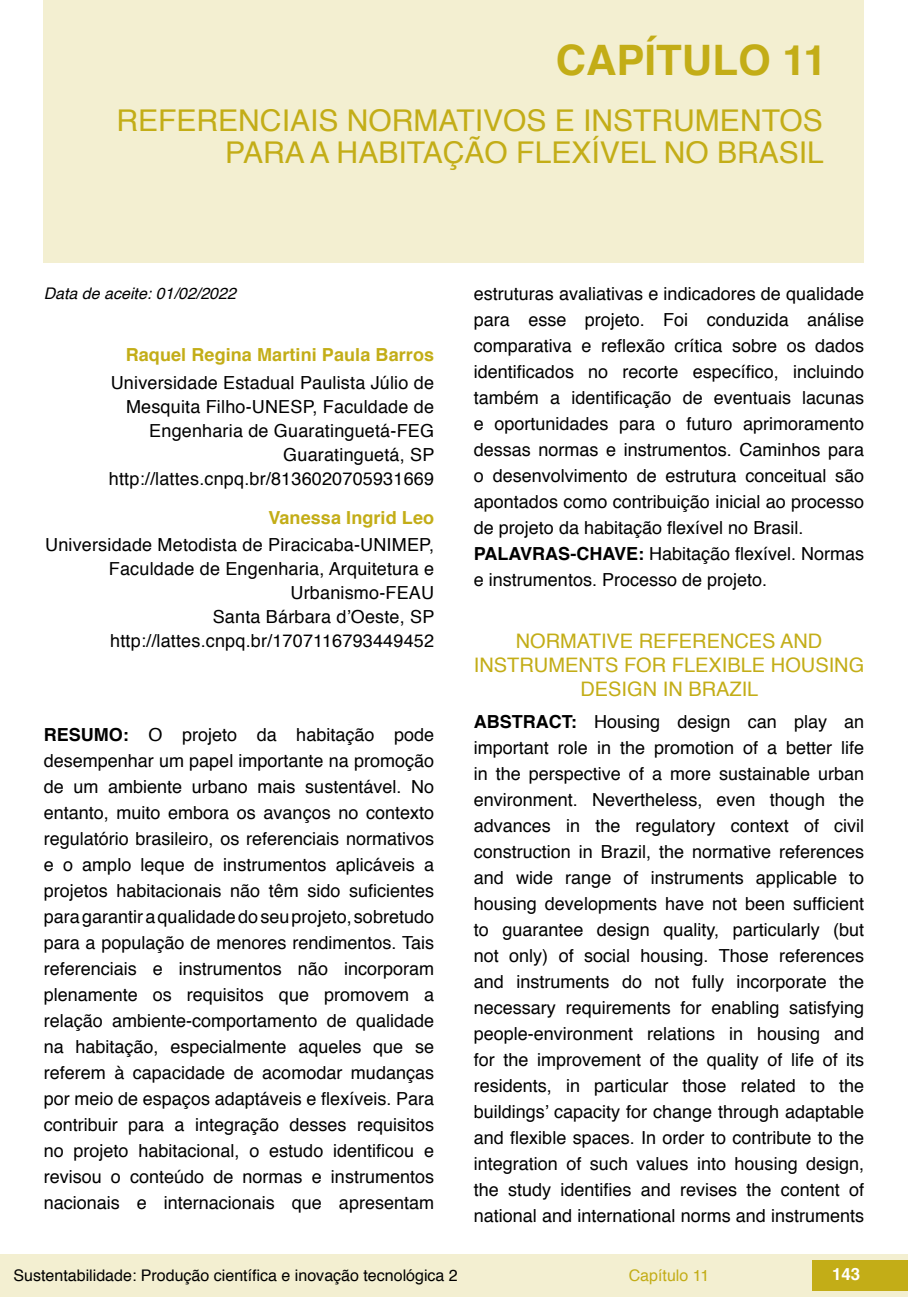
<style>
.page{position:relative;width:908px;height:1304px;background:#fff}
.page>*{position:absolute;margin:0;border:0;box-sizing:border-box;transform-origin:0 0}
.capítulos{font:700 42px "Helvetica";color:#c3ad17}
.nome_artigos{font:30px/32px "Helvetica";color:#c3ad17;text-align:right}
.título_Inglês{font:20px/24px "Helvetica";color:#c3ad17;text-align:center}
.Resumos_e_PC_TXT{font:18px/26px "Helvetica";color:#000;text-align:justify}
.info_autores{font:18px/24px "Helvetica";letter-spacing:.01em;color:#000;text-align:right}
.nome_autores{font:700 18px "Helvetica";letter-spacing:.005em;color:#c3ad17}
.t1{font:700 16.8px "Helvetica";color:#fff}
.t2{font:16px "Helvetica";color:#000}
.t3{font:italic 16px "Helvetica";color:#000}
.t4{font:16px "Helvetica";color:#c3ad17}
.s1{font-weight:700}
</style>
<div class="page">
<div style="left:0;top:1254px;width:906px;height:43px;background:#f3efd1"></div>
<div style="left:812px;top:1261px;width:95px;height:30px;background:#c3ad17"></div>
<div style="left:44px;top:0;width:819px;height:263px;background:#f3efd1"></div>
<p class="capítulos" style="left:555px;top:26px;width:272px">CAPÍTULO 11</p>
<p class="nome_artigos" style="left:116px;top:105px;width:708px">REFERENCIAIS NORMATIVOS E INSTRUMENTOS<br>PARA A HABITAÇÃO FLEXÍVEL NO BRASIL</p>
<p class="t3" style="left:44px;top:280px;width:194px">Data de aceite: 01/02/2022</p>
<p class="nome_autores" style="left:126px;top:341px;width:310px">Raquel Regina Martini Paula Barros</p>
<p class="info_autores" style="left:111px;top:371px;width:324px">Universidade Estadual Paulista Júlio de<br>Mesquita Filho-UNESP, Faculdade de<br>Engenharia de Guaratinguetá-FEG</p>
<p class="info_autores" style="left:283px;top:443px;width:152px">Guaratinguetá, SP</p>
<p class="info_autores" style="left:109px;top:467px;width:326px">http://lattes.cnpq.br/8136020705931669</p>
<p class="nome_autores" style="left:268px;top:503px;width:167px">Vanessa Ingrid Leo</p>
<p class="info_autores" style="left:45px;top:534px;width:390px">Universidade Metodista de Piracicaba-UNIMEP,<br>Faculdade de Engenharia, Arquitetura e<br>Urbanismo-FEAU</p>
<p class="info_autores" style="left:213px;top:606px;width:223px">Santa Bárbara d’Oeste, SP</p>
<p class="info_autores" style="left:110px;top:630px;width:325px">http://lattes.cnpq.br/1707116793449452</p>
<p class="Resumos_e_PC_TXT" style="left:44px;top:723px;width:392px"><span class="s1">RESUMO:</span> O projeto da habitação pode desempenhar um papel importante na promoção de um ambiente urbano mais sustentável. No entanto, muito embora os avanços no contexto regulatório brasileiro, os referenciais normativos e o amplo leque de instrumentos aplicáveis a projetos habitacionais não têm sido suficientes para garantir a qualidade do seu projeto, sobretudo para a população de menores rendimentos. Tais referenciais e instrumentos não incorporam plenamente os requisitos que promovem a relação ambiente-comportamento de qualidade na habitação, especialmente aqueles que se referem à capacidade de acomodar mudanças por meio de espaços adaptáveis e flexíveis. Para contribuir para a integração desses requisitos no projeto habitacional, o estudo identificou e revisou o conteúdo de normas e instrumentos nacionais e internacionais que apresentam</p>
<p class="Resumos_e_PC_TXT" style="left:473px;top:281px;width:392px">estruturas avaliativas e indicadores de qualidade para esse projeto. Foi conduzida análise comparativa e reflexão crítica sobre os dados identificados no recorte específico, incluindo também a identificação de eventuais lacunas e oportunidades para o futuro aprimoramento dessas normas e instrumentos. Caminhos para o desenvolvimento de estrutura conceitual são apontados como contribuição inicial ao processo de projeto da habitação flexível no Brasil.</p>
<p class="Resumos_e_PC_TXT" style="left:473px;top:541px;width:392px"><span class="s1">PALAVRAS-CHAVE:</span> Habitação flexível. Normas e instrumentos. Processo de projeto.</p>
<p class="título_Inglês" style="left:473px;top:630px;width:392px">NORMATIVE REFERENCES AND<br>INSTRUMENTS FOR FLEXIBLE HOUSING<br>DESIGN IN BRAZIL</p>
<p class="Resumos_e_PC_TXT" style="left:473px;top:709px;width:392px"><span class="s1">ABSTRACT:</span> Housing design can play an important role in the promotion of a better life in the perspective of a more sustainable urban environment. Nevertheless, even though the advances in the regulatory context of civil construction in Brazil, the normative references and wide range of instruments applicable to housing developments have not been sufficient to guarantee design quality, particularly (but not only) of social housing. Those references and instruments do not fully incorporate the necessary requirements for enabling satisfying people-environment relations in housing and for the improvement of the quality of life of its residents, in particular those related to the buildings’ capacity for change through adaptable and flexible spaces. In order to contribute to the integration of such values into housing design, the study identifies and revises the content of national and international norms and instruments</p>
<p class="t2" style="left:14px;top:1263px;width:445px">Sustentabilidade: Produção científica e inovação tecnológica 2</p>
<p class="t4" style="left:628px;top:1263px;width:82px">Capítulo 11</p>
<p class="t1" style="left:831px;top:1261px;width:30px">143</p>
</div>
